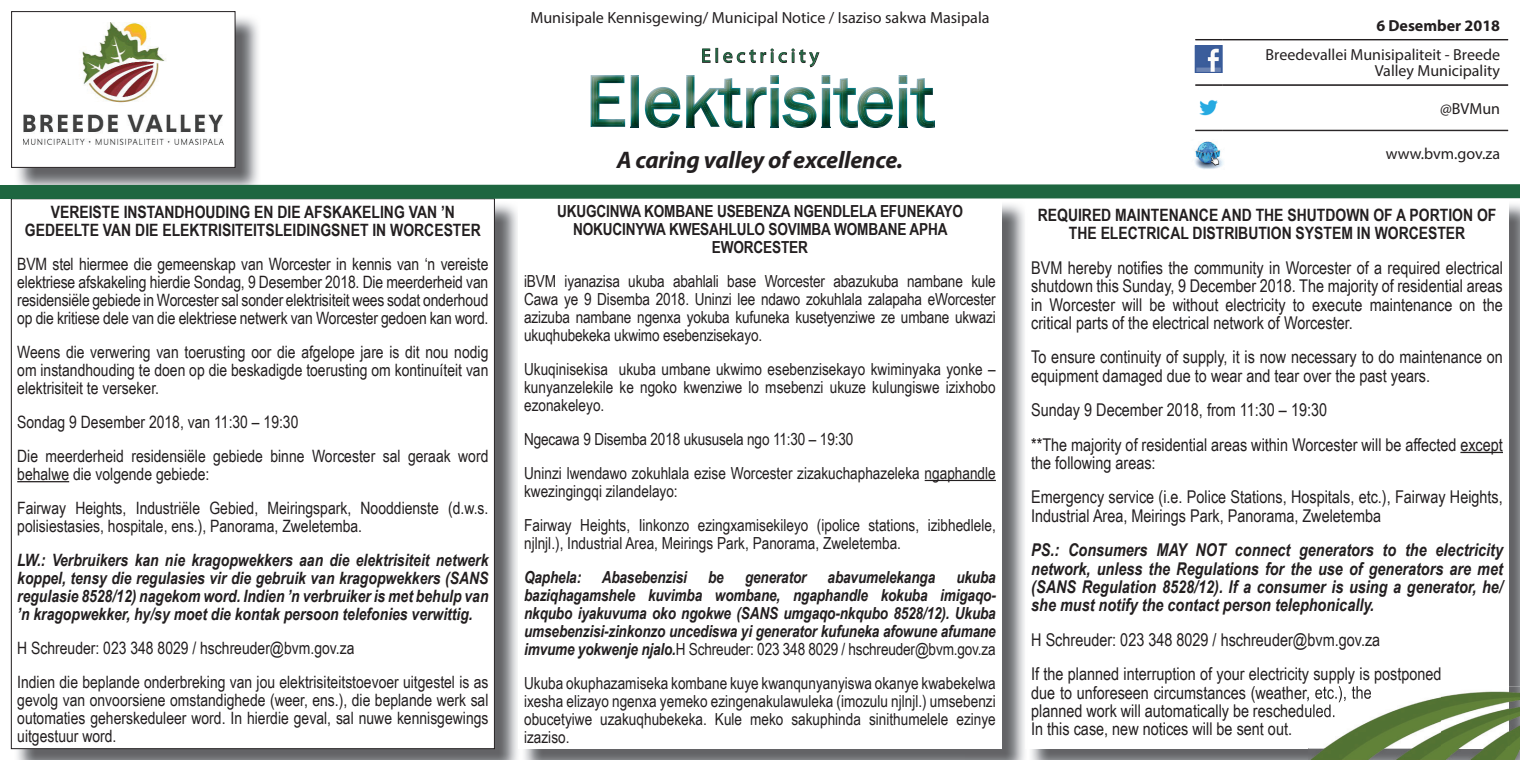
<style>
.page{position:relative;width:1520px;height:760px;background:#fff}
.page>*{position:absolute;margin:0;border:0;box-sizing:border-box;transform-origin:0 0}
.t1{font:italic 700 24px "Myriad Pro";letter-spacing:-.01em;color:#231f20}
.t2{font:19.6px "Myriad Pro";letter-spacing:.19em;color:#1e6640}
.t3{font:17.6px/18.4px "Arial Narrow";color:#231f20}
.t4{font:italic 700 17.6px/18.4px "Arial Narrow";color:#231f20;text-align:justify}
.t5{font:17px/18px "Arial Narrow";color:#231f20;text-align:justify}
.t6{font:italic 700 17px/18px "Arial Narrow";color:#231f20;text-align:justify}
.t7{font:700 17px/18px "Arial Narrow";color:#231f20;text-align:center}
.t8{font:16.6px/18px "Arial Narrow";color:#231f20;text-align:justify}
.t9{font:italic 700 16.6px/18px "Arial Narrow";letter-spacing:-.01em;color:#231f20;text-align:justify}
.t10{font:700 16.6px/18px "Arial Narrow";letter-spacing:-.01em;color:#231f20;text-align:center}
.t11{font:16.2px "Myriad Pro";color:#231f20}
.t12{font:16px/16px "Myriad Pro";color:#231f20;text-align:right}
.t13{font:700 16px "Myriad Pro";color:#231f20}
.s1{font-weight:400;font-style:normal}
</style>
<div class="page">
<img style="left:14px;top:206px;width:1011px;height:554px">
<div style="left:11px;top:199px;width:483px;height:549px;background:#fff"></div>
<hr style="left:17px;top:481px;width:52px;height:1px;background:#231f20">
<img style="left:1509px;top:206px;width:10px;height:480px">
<img style="left:1031px;top:749px;width:277px;height:11px">
<hr style="left:1460px;top:452px;width:42px;height:1px;background:#231f20">
<div style="left:518px;top:198px;width:483px;height:550px;background:#fff"></div>
<hr style="left:924px;top:480px;width:71px;height:1px;background:#231f20">
<img style="left:17px;top:15px;width:241px;height:162px">
<div style="left:12px;top:12px;width:223px;height:155px;background:#fff"></div>
<img style="left:24px;top:23px;width:200px;height:122px">
<div style="left:11px;top:11px;width:224px;height:157px;border:1px solid #231f20"></div>
<svg style="left:1195px;top:39px;width:27px;height:2px"></svg>
<hr style="left:1222px;top:39px;width:286px;height:1px;background:#231f20">
<hr style="left:1222px;top:40px;width:286px;height:1px;background:#231f20">
<svg style="left:1195px;top:84px;width:27px;height:2px"></svg>
<hr style="left:1222px;top:84px;width:286px;height:1px;background:#231f20">
<hr style="left:1222px;top:85px;width:286px;height:1px;background:#231f20">
<svg style="left:1195px;top:130px;width:27px;height:1px"></svg>
<hr style="left:1222px;top:130px;width:286px;height:1px;background:#231f20">
<img style="left:1194px;top:45px;width:28px;height:28px">
<img style="left:1199px;top:100px;width:19px;height:16px">
<img style="left:1194px;top:141px;width:30px;height:28px">
<svg style="left:0;top:177px;width:1519px;height:29px"></svg>
<img style="left:1449px;top:686px;width:70px;height:74px">
<img style="left:1308px;top:748px;width:141px;height:12px">
<img style="left:1325px;top:686px;width:183px;height:62px">
<img style="left:1308px;top:686px;width:63px;height:16px">
<img style="left:1308px;top:704px;width:27px;height:16px">
<svg style="left:702px;top:48px;width:117px;height:19px"></svg>
<img style="left:630px;top:75px;width:277px;height:1px">
<img style="left:590px;top:75px;width:35px;height:52px">
<svg style="left:923px;top:120px;width:12px;height:8px"></svg>
<svg style="left:869px;top:127px;width:13px;height:1px"></svg>
<svg style="left:846px;top:127px;width:12px;height:1px"></svg>
<svg style="left:793px;top:127px;width:14px;height:1px"></svg>
<svg style="left:730px;top:127px;width:24px;height:1px"></svg>
<svg style="left:657px;top:127px;width:12px;height:1px"></svg>
<img style="left:742px;top:76px;width:166px;height:51px">
<svg style="left:898px;top:76px;width:9px;height:8px"></svg>
<svg style="left:821px;top:76px;width:9px;height:8px"></svg>
<svg style="left:770px;top:76px;width:9px;height:8px"></svg>
<img style="left:686px;top:76px;width:56px;height:51px">
<img style="left:630px;top:76px;width:9px;height:51px">
<img style="left:592px;top:76px;width:33px;height:51px">
<img style="left:910px;top:78px;width:23px;height:49px">
<img style="left:833px;top:78px;width:25px;height:49px">
<img style="left:746px;top:87px;width:20px;height:40px">
<img style="left:782px;top:87px;width:34px;height:40px">
<img style="left:857px;top:87px;width:36px;height:40px">
<img style="left:645px;top:87px;width:35px;height:40px">
<img style="left:899px;top:88px;width:8px;height:39px">
<img style="left:822px;top:88px;width:8px;height:39px">
<img style="left:770px;top:88px;width:8px;height:39px">
<img style="left:864px;top:91px;width:22px;height:14px">
<img style="left:651px;top:91px;width:23px;height:14px">
<p class="t7" style="left:25px;top:202px;width:457px">VEREISTE INSTANDHOUDING EN DIE AFSKAKELING VAN ’N<br>GEDEELTE VAN DIE ELEKTRISITEITSLEIDINGSNET IN WORCESTER</p>
<p class="t5" style="left:17px;top:254px;width:473px">BVM stel hiermee die gemeenskap van Worcester in kennis van ‘n vereiste elektriese afskakeling hierdie Sondag, 9 Desember 2018. Die meerderheid van residensiële gebiede in Worcester sal sonder elektrisiteit wees sodat onderhoud op die kritiese dele van die elektriese netwerk van Worcester gedoen kan word.</p>
<p class="t5" style="left:17px;top:342px;width:473px">Weens die verwering van toerusting oor die afgelope jare is dit nou nodig om instandhouding te doen op die beskadigde toerusting om kontinuíteit van elektrisiteit te verseker.</p>
<p class="t5" style="left:17px;top:404px;width:473px;line-height:34px">Sondag 9 Desember 2018, van 11:30 – 19:30<br>Die meerderheid residensiële gebiede binne Worcester sal geraak word</p>
<p class="t5" style="left:17px;top:456px;width:473px;line-height:34px">behalwe die volgende gebiede:<br>Fairway Heights, Industriële Gebied, Meiringspark, Nooddienste (d.w.s.</p>
<p class="t5" style="left:17px;top:516px;width:346px">polisiestasies, hospitale, ens.), Panorama, Zweletemba.</p>
<p class="t6" style="left:17px;top:550px;width:473px">LW.: Verbruikers kan nie kragopwekkers aan die elektrisiteit netwerk koppel, tensy die regulasies vir die gebruik van kragopwekkers (SANS regulasie 8528/12) nagekom word. Indien ’n verbruiker is met behulp van ’n kragopwekker, hy/sy moet die kontak persoon telefonies verwittig.</p>
<p class="t5" style="left:17px;top:630px;width:473px;line-height:34px">H Schreuder: 023 348 8029 / hschreuder@bvm.gov.za<br>Indien die beplande onderbreking van jou elektrisiteitstoevoer uitgestel is as</p>
<p class="t5" style="left:17px;top:690px;width:473px">gevolg van onvoorsiene omstandighede (weer, ens.), die beplande werk sal outomaties geherskeduleer word. In hierdie geval, sal nuwe kennisgewings uitgestuur word.</p>
<p class="t11" style="left:530px;top:8px;width:461px">Munisipale Kennisgewing/ Municipal Notice / Isaziso sakwa Masipala</p>
<p class="t2" style="left:701px;top:44px;width:119px">Electricity</p>
<h1 class="t1" style="left:616px;top:145px;width:288px">A caring valley of excellence.</h1>
<p class="t10" style="left:557px;top:201px;width:407px">UKUGCINWA KOMBANE USEBENZA NGENDLELA EFUNEKAYO<br>NOKUCINYWA KWESAHLULO SOVIMBA WOMBANE APHA<br>EWORCESTER</p>
<p class="t8" style="left:524px;top:271px;width:473px">iBVM iyanazisa ukuba abahlali base Worcester abazukuba nambane kule Cawa ye 9 Disemba 2018. Uninzi lee ndawo zokuhlala zalapaha eWorcester azizuba nambane ngenxa yokuba kufuneka kusetyenziwe ze umbane ukwazi ukuqhubekeka ukwimo esebenzisekayo.</p>
<p class="t8" style="left:524px;top:359px;width:473px">Ukuqinisekisa ukuba umbane ukwimo esebenzisekayo kwiminyaka yonke – kunyanzelekile ke ngoko kwenziwe lo msebenzi ukuze kulungiswe izixhobo ezonakeleyo.</p>
<p class="t8" style="left:524px;top:421px;width:473px;line-height:34px">Ngecawa 9 Disemba 2018 ukususela ngo 11:30 – 19:30<br>Uninzi lwendawo zokuhlala ezise Worcester zizakuchaphazeleka ngaphandle</p>
<p class="t8" style="left:524px;top:473px;width:473px;line-height:34px">kwezingingqi zilandelayo:<br>Fairway Heights, Iinkonzo ezingxamisekileyo (ipolice stations, izibhedlele,</p>
<p class="t8" style="left:524px;top:533px;width:378px">njlnjl.), Industrial Area, Meirings Park, Panorama, Zweletemba.</p>
<p class="t9" style="left:524px;top:567px;width:164px">Qaphela: Abasebenzisi</p>
<p class="t9" style="left:708px;top:567px;width:17px">be</p>
<p class="t9" style="left:745px;top:567px;width:63px">generator</p>
<p class="t9" style="left:827px;top:567px;width:109px">abavumelekanga</p>
<p class="t9" style="left:524px;top:567px;width:473px;text-indent:432px">ukuba baziqhagamshele kuvimba wombane, ngaphandle kokuba imigaqo&shy;nkqubo iyakuvuma oko ngokwe (SANS umgaqo-nkqubo 8528/12). Ukuba umsebenzisi-zinkonzo uncediswa yi generator kufuneka afowune afumane imvume yokwenje njalo.<span class="s1">H Schreuder: 023 348 8029 / hschreuder@bvm.gov.za</span></p>
<p class="t8" style="left:524px;top:673px;width:473px">Ukuba okuphazamiseka kombane kuye kwanqunyanyiswa okanye kwabekelwa ixesha elizayo ngenxa yemeko ezingenakulawuleka (imozulu njlnjl.) umsebenzi obucetyiwe uzakuqhubekeka. Kule meko sakuphinda sinithumelele ezinye izaziso.</p>
<p class="t13" style="left:1376px;top:16px;width:125px">6 Desember 2018</p>
<p class="t12" style="left:1265px;top:47px;width:236px">Breedevallei Munisipaliteit - Breede<br>Valley Municipality</p>
<p class="t12" style="left:1439px;top:100px;width:62px">@BVMun</p>
<p class="t12" style="left:1385px;top:145px;width:116px">www.bvm.gov.za</p>
<p class="t7" style="left:1037px;top:205px;width:460px">REQUIRED MAINTENANCE AND THE SHUTDOWN OF A PORTION OF<br>THE ELECTRICAL DISTRIBUTION SYSTEM IN WORCESTER</p>
<p class="t3" style="left:1031px;top:258px;width:473px;text-align:justify">BVM hereby notifies the community in Worcester of a required electrical shutdown this Sunday, 9 December 2018. The majority of residential areas in Worcester will be without electricity to execute maintenance on the critical parts of the electrical network of Worcester.</p>
<p class="t3" style="left:1031px;top:347px;width:473px">To ensure continuity of supply, it is now necessary to do maintenance on equipment damaged due to wear and tear over the past years.</p>
<p class="t3" style="left:1031px;top:392px;width:473px;line-height:34.4px">Sunday 9 December 2018, from 11:30 – 19:30<br>**The majority of residential areas within Worcester will be affected except</p>
<p class="t3" style="left:1031px;top:445px;width:473px;line-height:34.4px">the following areas:<br>Emergency service (i.e. Police Stations, Hospitals, etc.), Fairway Heights,</p>
<p class="t3" style="left:1031px;top:506px;width:351px">Industrial Area, Meirings Park, Panorama, Zweletemba</p>
<p class="t4" style="left:1031px;top:540px;width:473px">PS.: Consumers MAY NOT connect generators to the electricity network, unless the Regulations for the use of generators are met (SANS Regulation 8528/12). If a consumer is using a generator, he/ she must notify the contact person telephonically.</p>
<p class="t3" style="left:1031px;top:622px;width:412px;line-height:34.4px">H Schreuder: 023 348 8029 / hschreuder@bvm.gov.za<br>If the planned interruption of your electricity supply is postponed</p>
<p class="t3" style="left:1031px;top:682px;width:342px">due to unforeseen circumstances (weather, etc.), the planned work will automatically be rescheduled.<br>In this case, new notices will be sent out.</p>
</div>
